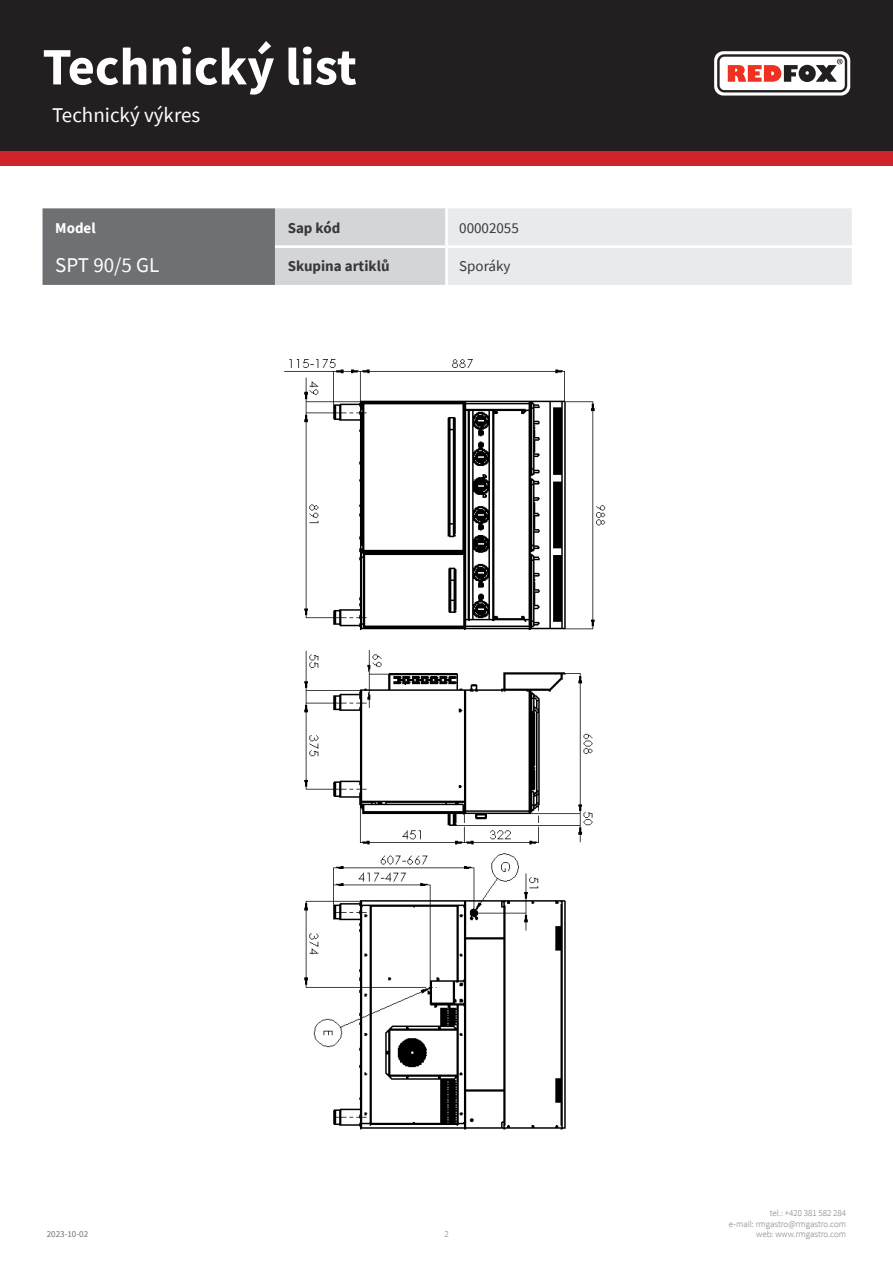
<style>
.page{position:relative;width:893px;height:1263px;background:#fff}
.page>*{position:absolute;margin:0;border:0;box-sizing:border-box;transform-origin:0 0}
.t1{font:700 52.5px "Source Sans Pro";color:#fff}
.kapitola{font:21px "Source Sans Pro";color:#fff}
.tabulka_-_headline{font:21px "Source Sans Pro";color:#fff}
.tabulka_-_text{font:700 15px "Source Sans Pro";color:#383839}
.tabulka_-_text-2{font:15px "Source Sans Pro";color:#383839}
.tabulka_-_text-3{font:700 15px "Source Sans Pro";color:#fff}
.t2{font:300 9px/10.8px "Source Sans Pro";color:#6f7073;text-align:right}
.t3{font:9px "Source Sans Pro";color:#6f7073}
</style>
<div class="page">
<div style="left:0;top:0;width:893px;height:166px;background:#d1232a"></div>
<div style="left:0;top:0;width:893px;height:151px;background:#231f20"></div>
<svg style="left:714px;top:51px;width:136px;height:45px"></svg>
<img style="left:284px;top:359px;width:322px;height:771px">
<svg style="left:43px;top:208px;width:809px;height:77px"></svg>
<hr style="left:445px;top:208px;width:3px;height:37px;background:#fff">
<hr style="left:275px;top:245px;width:171px;height:3px;background:#fff">
<hr style="left:446px;top:245px;width:406px;height:3px;background:#fff">
<hr style="left:445px;top:248px;width:3px;height:37px;background:#fff">
<h1 class="t1" style="left:43px;top:31px;width:316px">Technický list</h1>
<p class="kapitola" style="left:52px;top:101px;width:150px">Technický výkres</p>
<p class="tabulka_-_text-3" style="left:55px;top:218px;width:42px">Model</p>
<p class="tabulka_-_text" style="left:288px;top:218px;width:54px">Sap kód</p>
<p class="tabulka_-_text-2" style="left:459px;top:219px;width:61px">00002055</p>
<p class="tabulka_-_headline" style="left:55px;top:251px;width:106px">SPT 90/5 GL</p>
<p class="tabulka_-_text" style="left:288px;top:256px;width:103px">Skupina artiklů</p>
<p class="tabulka_-_text-2" style="left:459px;top:257px;width:53px">Sporáky</p>
<p class="t3" style="left:47px;top:1229px;width:43px">2023-10-02</p>
<p class="t2" style="left:444px;top:1229px;width:6px">2</p>
<p class="t2" style="left:729px;top:1207px;width:119px">tel.: +420 381 582 284<br>e-mail: rmgastro@rmgastro.com web: www.rmgastro.com</p>
</div>
